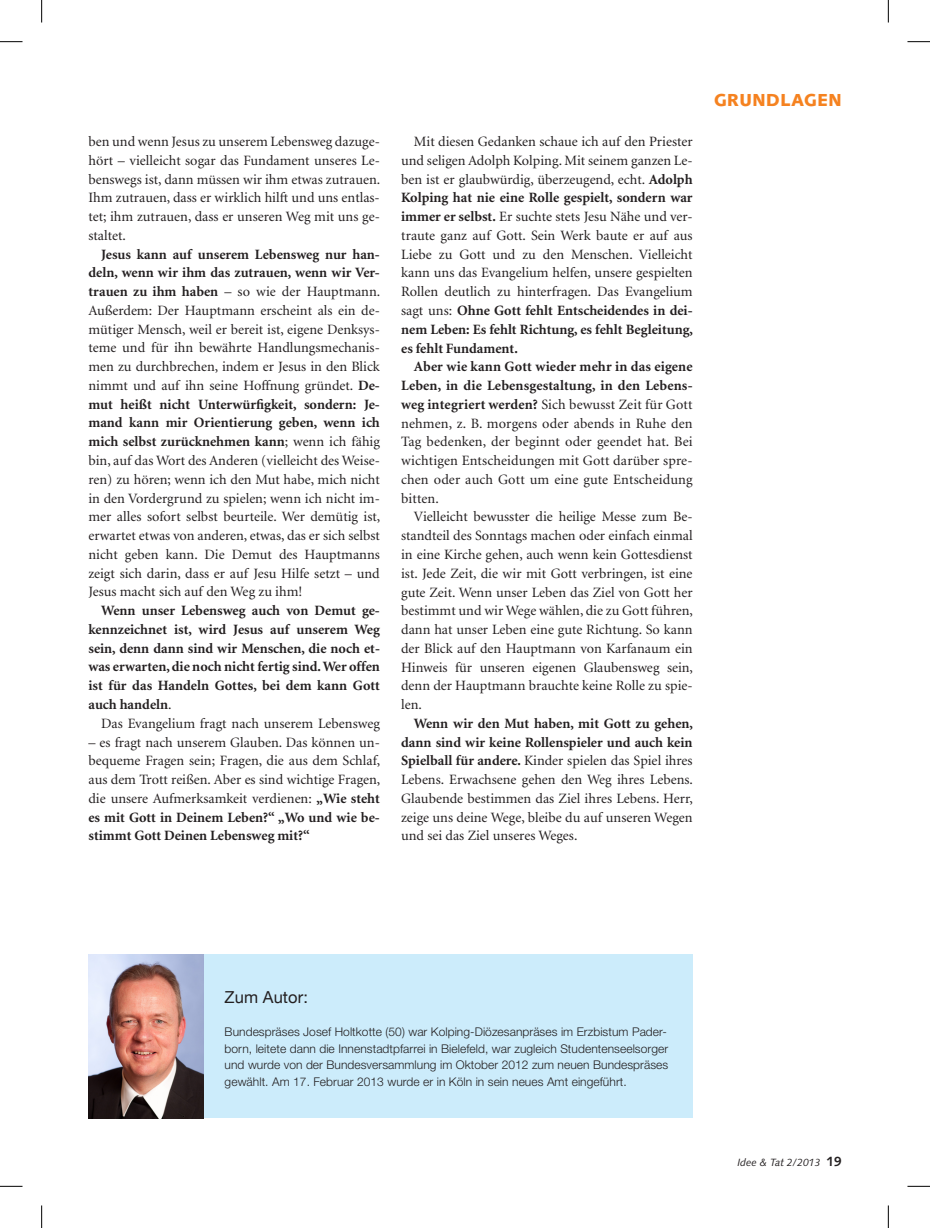
<style>
.page{position:relative;width:930px;height:1228px;background:#fff}
.page>*{position:absolute;margin:0;border:0;box-sizing:border-box;transform-origin:0 0}
.t1{font:700 18px "Syntax T";letter-spacing:.035em;color:#f58220}
.t2{font:14.25px/18.8px "Minion LT";color:#231f20;text-align:justify}
.t3{font:700 14.25px/18.8px "Minion LT";color:#231f20;text-align:justify}
.t4{font:300 12px/16.5px "Helvetica Neue LT Std";letter-spacing:.005em;color:#231f20;text-align:justify}
.t5{font:italic 10.5px "Syntax";color:#231f20}
.s1{font-weight:700}
.s2{font-weight:400}
.s3{font-weight:700;font-style:normal;font-size:13.5px}
</style>
<div class="page">
<div style="left:88px;top:954px;width:604px;height:163px;background:#ccecfb"></div>
<img style="left:88px;top:954px;width:115px;height:163px">
<svg style="left:0;top:41px;width:22px;height:1px"></svg>
<svg style="left:907px;top:41px;width:21px;height:1px"></svg>
<svg style="left:0;top:1185px;width:22px;height:1px"></svg>
<svg style="left:907px;top:1185px;width:21px;height:1px"></svg>
<svg style="left:41px;top:0;width:1px;height:23px"></svg>
<svg style="left:41px;top:1205px;width:1px;height:22px"></svg>
<svg style="left:887px;top:0;width:2px;height:23px"></svg>
<svg style="left:887px;top:1205px;width:2px;height:22px"></svg>
<p class="t2" style="left:88px;top:132px;width:293px">ben und wenn Jesus zu unserem Lebensweg dazuge&shy;hört – vielleicht sogar das Fundament unseres Le&shy;benswegs ist, dann müssen wir ihm etwas zutrauen.<br>Ihm zutrauen, dass er wirklich hilft und uns entlas&shy;tet; ihm zutrauen, dass er unseren Weg mit uns ge&shy;staltet.</p>
<p class="t2" style="left:88px;top:245px;width:293px;text-indent:13px"><span class="s1">Jesus kann auf unserem Lebensweg nur han&shy;deln, wenn wir ihm das zutrauen, wenn wir Ver&shy;trauen zu ihm haben</span> – so wie der Hauptmann.<br>Außerdem: Der Hauptmann erscheint als ein de&shy;mütiger Mensch, weil er bereit ist, eigene Denksys&shy;teme und für ihn bewährte Handlungsmechanis&shy;men zu durchbrechen, indem er Jesus in den Blick nimmt und auf ihn seine Hoffnung gründet. <span class="s1">De&shy;mut heißt nicht Unterwürfigkeit, sondern: Je&shy;mand kann mir Orientierung geben, wenn ich mich selbst zurücknehmen kann</span>; wenn ich fähig bin, auf das Wort des Anderen (vielleicht des Weise&shy;ren) zu hören; wenn ich den Mut habe, mich nicht in den Vordergrund zu spielen; wenn ich nicht im&shy;mer alles sofort selbst beurteile. Wer demütig ist, erwartet etwas von anderen, etwas, das er sich selbst nicht geben kann. Die Demut des Hauptmanns zeigt sich darin, dass er auf Jesu Hilfe setzt – und Jesus macht sich auf den Weg zu ihm!</p>
<p class="t3" style="left:88px;top:601px;width:293px;text-indent:13px">Wenn unser Lebensweg auch von Demut ge&shy;kennzeichnet ist, wird Jesus auf unserem Weg sein, denn dann sind wir Menschen, die noch et&shy;was erwarten, die noch nicht fertig sind. Wer offen ist für das Handeln Gottes, bei dem kann Gott auch handeln<span class="s2">.</span></p>
<p class="t2" style="left:101px;top:714px;width:280px">Das Evangelium fragt nach unserem Lebensweg</p>
<p class="t2" style="left:88px;top:733px;width:293px">– es fragt nach unserem Glauben. Das können un&shy;bequeme Fragen sein; Fragen, die aus dem Schlaf, aus dem Trott reißen. Aber es sind wichtige Fragen, die unsere Aufmerksamkeit verdienen: <span class="s1">„Wie steht es mit Gott in Deinem Leben?“ „Wo und wie be&shy;stimmt Gott Deinen Lebensweg mit?“</span></p>
<p class="t2" style="left:401px;top:133px;width:293px;text-indent:13px">Mit diesen Gedanken schaue ich auf den Priester und seligen Adolph Kolping. Mit seinem ganzen Le&shy;ben ist er glaubwürdig, überzeugend, echt. <span class="s1">Adolph Kolping hat nie eine Rolle gespielt, sondern war immer er selbst.</span> Er suchte stets Jesu Nähe und ver&shy;traute ganz auf Gott. Sein Werk baute er auf aus Liebe zu Gott und zu den Menschen. Vielleicht kann uns das Evangelium helfen, unsere gespielten Rollen deutlich zu hinterfragen. Das Evangelium sagt uns: <span class="s1">Ohne Gott fehlt Entscheidendes in dei&shy;nem Leben: Es fehlt Richtung, es fehlt Begleitung, es fehlt Fundament.</span></p>
<p class="t2" style="left:401px;top:358px;width:293px;text-indent:13px"><span class="s1">Aber wie kann Gott wieder mehr in das eigene Leben, in die Lebensgestaltung, in den Lebens&shy;weg integriert werden?</span> Sich bewusst Zeit für Gott nehmen, z. B. morgens oder abends in Ruhe den Tag bedenken, der beginnt oder geendet hat. Bei wichtigen Entscheidungen mit Gott darüber spre&shy;chen oder auch Gott um eine gute Entscheidung bitten.</p>
<p class="t2" style="left:401px;top:508px;width:293px;text-indent:13px">Vielleicht bewusster die heilige Messe zum Be&shy;standteil des Sonntags machen oder einfach einmal in eine Kirche gehen, auch wenn kein Gottesdienst ist. Jede Zeit, die wir mit Gott verbringen, ist eine gute Zeit. Wenn unser Leben das Ziel von Gott her bestimmt und wir Wege wählen, die zu Gott führen, dann hat unser Leben eine gute Richtung. So kann der Blick auf den Hauptmann von Karfanaum ein Hinweis für unseren eigenen Glaubensweg sein, denn der Hauptmann brauchte keine Rolle zu spie&shy;len.</p>
<p class="t2" style="left:401px;top:714px;width:293px;text-indent:13px"><span class="s1">Wenn wir den Mut haben, mit Gott zu gehen, dann sind wir keine Rollenspieler und auch kein Spielball für andere.</span> Kinder spielen das Spiel ihres Lebens. Erwachsene gehen den Weg ihres Lebens.<br>Glaubende bestimmen das Ziel ihres Lebens. Herr, zeige uns deine Wege, bleibe du auf unseren Wegen und sei das Ziel unseres Weges.</p>
<p class="t1" style="left:714px;top:90px;width:129px">GRUNDLAGEN</p>
<p class="t4" style="left:224px;top:1022px;width:445px">Bundespräses Josef Holtkotte (50) war Kolping-Diözesanpräses im Erzbistum Pader&shy;born, leitete dann die Innenstadtpfarrei in Bielefeld, war zugleich Studentenseelsorger und wurde von der Bundesversammlung im Oktober 2012 zum neuen Bundespräses gewählt. Am 17. Februar 2013 wurde er in Köln in sein neues Amt eingeführt.</p>
<p class="t5" style="left:737px;top:1155px;width:106px">Idee &amp; Tat 2/2013 <span class="s3">19</span></p>
</div>
